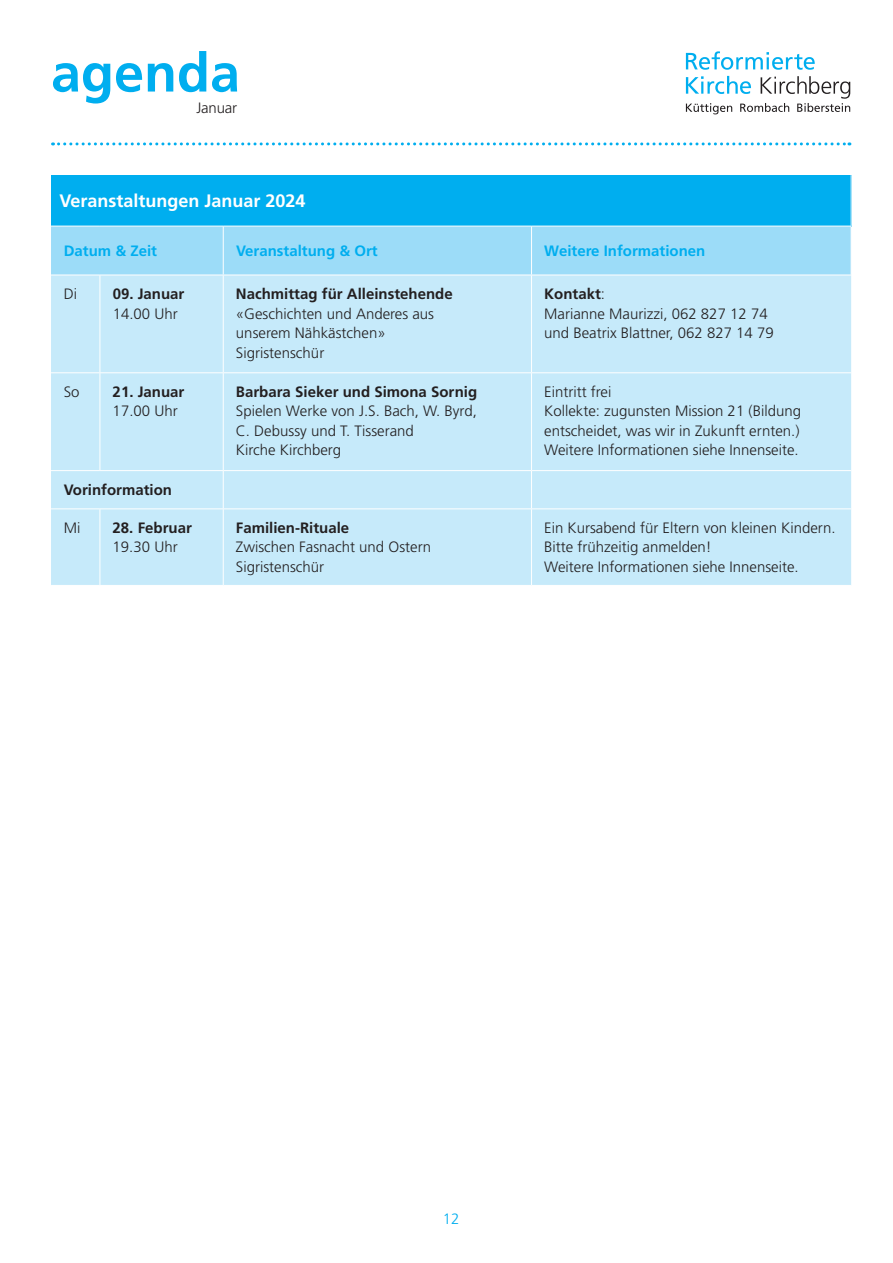
<style>
.page{position:relative;width:893px;height:1263px;background:#fff}
.page>*{position:absolute;margin:0;border:0;box-sizing:border-box;transform-origin:0 0}
.t1{font:700 54px "Frutiger LT Pro";color:#00aeef}
.t2{font:700 18px "Frutiger LT Pro";color:#fff}
.t3{font:300 15px/19.5px "Frutiger LT Pro";color:#231f20}
.t4{font:700 15px "Frutiger LT Pro";color:#231f20}
.t5{font:700 15px "Frutiger LT Pro";color:#00aeef}
.t6{font:300 15px "Frutiger LT Pro";color:#00aeef}
.s1{font-weight:700}
</style>
<div class="page">
<svg style="left:53px;top:142px;width:797px;height:3px"></svg>
<svg style="left:686px;top:51px;width:129px;height:19px"></svg>
<svg style="left:686px;top:76px;width:164px;height:38px"></svg>
<div style="left:51px;top:175px;width:800px;height:51px;background:#00aeef"></div>
<div style="left:51px;top:227px;width:800px;height:48px;background:#9cdcf8"></div>
<div style="left:51px;top:276px;width:800px;height:309px;background:#c6eafa"></div>
<hr style="left:51px;top:372px;width:49px;height:1px;background:#fff">
<hr style="left:100px;top:372px;width:123px;height:1px;background:#fff">
<hr style="left:223px;top:372px;width:308px;height:1px;background:#fff">
<hr style="left:531px;top:372px;width:320px;height:1px;background:#fff">
<hr style="left:51px;top:470px;width:49px;height:1px;background:#fff">
<hr style="left:100px;top:470px;width:123px;height:1px;background:#fff">
<hr style="left:223px;top:470px;width:308px;height:1px;background:#fff">
<hr style="left:531px;top:470px;width:320px;height:1px;background:#fff">
<hr style="left:51px;top:508px;width:49px;height:1px;background:#fff">
<hr style="left:100px;top:508px;width:123px;height:1px;background:#fff">
<hr style="left:223px;top:508px;width:308px;height:1px;background:#fff">
<hr style="left:531px;top:508px;width:320px;height:1px;background:#fff">
<hr style="left:223px;top:226px;width:1px;height:49px;background:#fff">
<hr style="left:531px;top:226px;width:1px;height:49px;background:#fff">
<hr style="left:223px;top:275px;width:1px;height:97px;background:#fff">
<hr style="left:531px;top:275px;width:1px;height:97px;background:#fff">
<hr style="left:223px;top:373px;width:1px;height:97px;background:#fff">
<hr style="left:531px;top:373px;width:1px;height:97px;background:#fff">
<hr style="left:223px;top:471px;width:1px;height:37px;background:#fff">
<hr style="left:531px;top:471px;width:1px;height:37px;background:#fff">
<hr style="left:223px;top:509px;width:1px;height:76px;background:#fff">
<hr style="left:531px;top:509px;width:1px;height:76px;background:#fff">
<hr style="left:100px;top:275px;width:1px;height:97px;background:#fff">
<hr style="left:100px;top:373px;width:1px;height:97px;background:#fff">
<hr style="left:100px;top:509px;width:1px;height:76px;background:#fff">
<h1 class="t1" style="left:51px;top:41px;width:191px">agenda</h1>
<p class="t3" style="left:197px;top:98px;width:42px">Januar</p>
<p class="t2" style="left:60px;top:190px;width:248px">Veranstaltungen Januar 2024</p>
<p class="t5" style="left:64px;top:242px;width:95px">Datum &amp; Zeit</p>
<p class="t5" style="left:236px;top:242px;width:143px">Veranstaltung &amp; Ort</p>
<p class="t5" style="left:544px;top:242px;width:163px">Weitere Informationen</p>
<p class="t3" style="left:64px;top:284px;width:15px">Di</p>
<p class="t4" style="left:113px;top:285px;width:73px">09. Januar</p>
<p class="t3" style="left:113px;top:304px;width:67px">14.00 Uhr</p>
<p class="t4" style="left:236px;top:285px;width:218px">Nachmittag für Alleinstehende</p>
<p class="t3" style="left:236px;top:304px;width:200px">«Geschichten und Anderes aus unserem Nähkästchen»<br>Sigristenschür</p>
<p class="t3" style="left:544px;top:284px;width:231px"><span class="s1">Kontakt</span>:<br>Marianne Maurizzi, 062 827 12 74 und Beatrix Blattner, 062 827 14 79</p>
<p class="t3" style="left:64px;top:382px;width:17px">So</p>
<p class="t4" style="left:113px;top:383px;width:73px">21. Januar</p>
<p class="t3" style="left:113px;top:401px;width:67px">17.00 Uhr</p>
<p class="t4" style="left:64px;top:480px;width:110px">Vorinformation</p>
<p class="t3" style="left:64px;top:518px;width:18px">Mi</p>
<p class="t4" style="left:113px;top:519px;width:81px">28. Februar</p>
<p class="t3" style="left:113px;top:537px;width:67px">19.30 Uhr</p>
<p class="t4" style="left:236px;top:383px;width:243px">Barbara Sieker und Simona Sornig</p>
<p class="t3" style="left:236px;top:401px;width:242px">Spielen Werke von J.S. Bach, W. Byrd,<br>C. Debussy und T. Tisserand<br>Kirche Kirchberg</p>
<p class="t4" style="left:236px;top:519px;width:115px">Familien-Rituale</p>
<p class="t3" style="left:236px;top:537px;width:197px">Zwischen Fasnacht und Ostern<br>Sigristenschür</p>
<p class="t3" style="left:544px;top:382px;width:258px">Eintritt frei<br>Kollekte: zugunsten Mission 21 (Bildung entscheidet, was wir in Zukunft ernten.)<br>Weitere Informationen siehe Innenseite.</p>
<p class="t3" style="left:544px;top:518px;width:293px">Ein Kursabend für Eltern von kleinen Kindern.<br>Bitte frühzeitig anmelden!<br>Weitere Informationen siehe Innenseite.</p>
<p class="t6" style="left:443px;top:1210px;width:18px">12</p>
</div>
